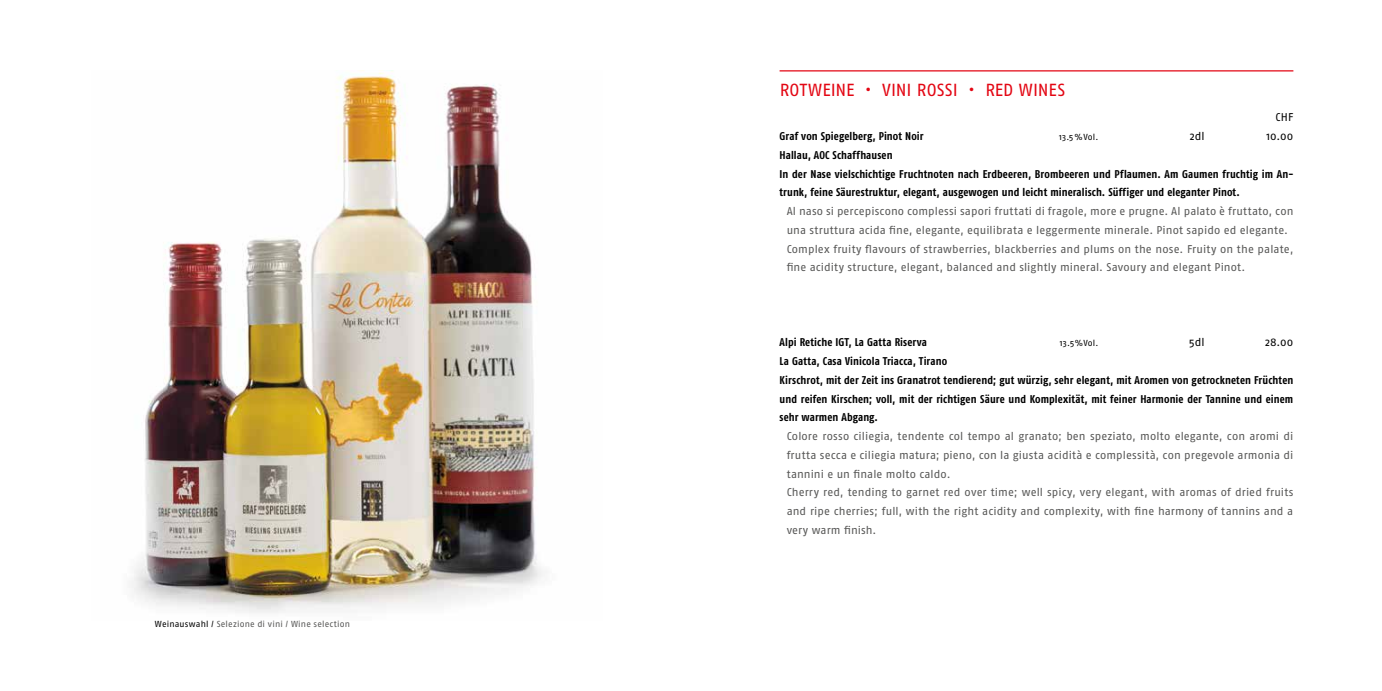
<style>
.page{position:relative;width:1382px;height:691px;background:#fff}
.page>*{position:absolute;margin:0;border:0;box-sizing:border-box;transform-origin:0 0}
.t1{font:17.5px "Fago OT";letter-spacing:.005em;color:#e30613}
.t2{font:11.25px/18.8px "Fago OT";letter-spacing:.01em;color:#575756}
.t3{font:700 11.25px/18.8px "Fago Co Tf";letter-spacing:.01em;color:#000}
.t4{font:11.25px "Fago OT";letter-spacing:.005em;color:#000}
.t5{font:8.75px "Fago OT";letter-spacing:.02em;color:#575756}
.t6{font:8.75px "Fago OT";letter-spacing:.02em;color:#000}
.s1{color:#000}
</style>
<div class="page">
<hr style="left:780px;top:70px;width:513px;height:1px;background:#e30613">
<img style="left:131px;top:71px;width:412px;height:542px">
<p class="t5" style="left:155px;top:619px;width:197px"><span class="s1">Weinauswahl /</span> Selezione di vini / Wine selection</p>
<h1 class="t1" style="left:780px;top:80px;width:287px">ROTWEINE • VINI ROSSI • RED WINES</h1>
<p class="t4" style="left:1276px;top:111px;width:19px">CHF</p>
<p class="t3" style="left:780px;top:127px;width:146px">Graf von Spiegelberg, Pinot Noir</p>
<p class="t6" style="left:1059px;top:132px;width:41px">13.5 % Vol.</p>
<p class="t4" style="left:1190px;top:129px;width:16px">2dl</p>
<p class="t4" style="left:1266px;top:129px;width:28px">10.00</p>
<p class="t3" style="left:780px;top:145px;width:515px">Hallau, AOC Schaffhausen<br>In der Nase vielschichtige Fruchtnoten nach Erdbeeren, Brombeeren und Pflaumen. Am Gaumen fruchtig im An&shy;trunk, feine Säurestruktur, elegant, ausgewogen und leicht mineralisch. Süffiger und eleganter Pinot.</p>
<p class="t2" style="left:787px;top:202px;width:508px">Al naso si percepiscono complessi sapori fruttati di fragole, more e prugne. Al palato è fruttato, con una struttura acida fine, elegante, equilibrata e leggermente minerale. Pinot sapido ed elegante.<br>Complex fruity flavours of strawberries, blackberries and plums on the nose. Fruity on the palate, fine acidity structure, elegant, balanced and slightly mineral. Savoury and elegant Pinot.</p>
<p class="t3" style="left:780px;top:333px;width:149px">Alpi Retiche IGT, La Gatta Riserva</p>
<p class="t6" style="left:1060px;top:338px;width:40px">13.5%Vol.</p>
<p class="t4" style="left:1189px;top:336px;width:17px">5dl</p>
<p class="t4" style="left:1265px;top:336px;width:30px">28.00</p>
<p class="t3" style="left:780px;top:352px;width:515px">La Gatta, Casa Vinicola Triacca, Tirano<br>Kirschrot, mit der Zeit ins Granatrot tendierend; gut würzig, sehr elegant, mit Aromen von getrockneten Früchten und reifen Kirschen; voll, mit der richtigen Säure und Komplexität, mit feiner Harmonie der Tannine und einem sehr warmen Abgang.</p>
<p class="t2" style="left:787px;top:427px;width:508px">Colore rosso ciliegia, tendente col tempo al granato; ben speziato, molto elegante, con aromi di frutta secca e ciliegia matura; pieno, con la giusta acidità e complessità, con pregevole armonia di tannini e un finale molto caldo.<br>Cherry red, tending to garnet red over time; well spicy, very elegant, with aromas of dried fruits and ripe cherries; full, with the right acidity and complexity, with fine harmony of tannins and a very warm finish.</p>
</div>
